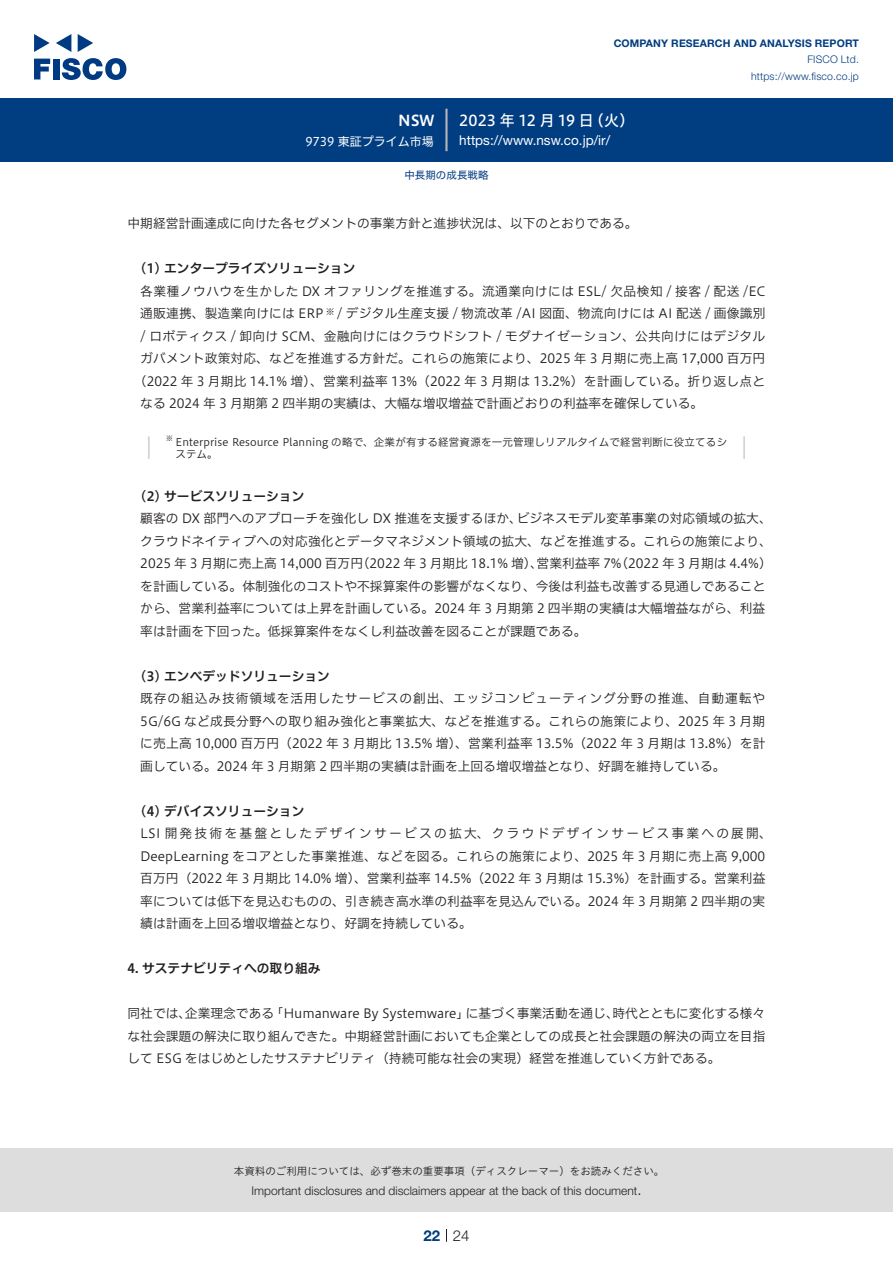
<style>
.page{position:relative;width:893px;height:1263px;background:#fff}
.page>*{position:absolute;margin:0;border:0;box-sizing:border-box;transform-origin:0 0}
.t1{font:15px "Hiragino UD Sans F Std N W5";letter-spacing:.005em;color:#fff}
.t2{font:300 15px "Helvetica Neue LT Std";color:#231f20}
.t3{font:15px "Hiragino UD Sans F Std N W6";color:#fff}
.t4{font:700 15px "Helvetica Neue LT Std";color:#003d81}
.t5{font:13.5px "Helvetica Neue LT Std";color:#fff}
.t6{font:12.75px/22.5px "Hiragino UD Sans F Std N W3";color:#231f20}
.t7{font:12.75px "Hiragino UD Sans F Std N W3";letter-spacing:.02em;color:#231f20}
.t8{font:12.75px/22.5px "Hiragino UD Sans F Std N W3";letter-spacing:.035em;color:#231f20;text-align:right}
.t9{font:12.75px "Hiragino UD Sans F Std N W6";color:#231f20}
.t10{font:300 12px "Helvetica Neue LT Std";color:#231f20}
.t11{font:12px "Hiragino UD Sans F Std N W4";color:#fff}
.t12{font:10.5px "Hiragino UD Sans F Std N W3";letter-spacing:.02em;color:#231f20}
.t13{font:10.5px "Hiragino UD Sans Std W3";color:#231f20}
.t14{font:700 10.5px "Helvetica Neue LT Std";letter-spacing:.015em;color:#003d81}
.t15{font:300 10.5px/16.5px "Helvetica Neue LT Std";letter-spacing:.015em;color:#003d81;text-align:right}
.t16{font:10.5px "Hiragino UD Sans F Std N W4";color:#003d81}
.t17{font:8.85px "Hiragino UD Sans F Std N W3";color:#231f20}
.t18{font:7.35px "Hiragino UD Sans F Std N W3";color:#231f20}
</style>
<div class="page">
<div style="left:0;top:1148px;width:893px;height:64px;background:#ddd"></div>
<svg style="left:34px;top:59px;width:16px;height:20px"></svg>
<div style="left:53px;top:59px;width:6px;height:20px;background:#003a83"></div>
<svg style="left:62px;top:58px;width:64px;height:22px"></svg>
<svg style="left:34px;top:34px;width:16px;height:18px"></svg>
<svg style="left:78px;top:34px;width:15px;height:18px"></svg>
<svg style="left:56px;top:34px;width:15px;height:18px"></svg>
<div style="left:0;top:98px;width:893px;height:64px;background:#003d81"></div>
<hr style="left:445px;top:109px;width:3px;height:42px;background:#b5b5b6">
<svg style="left:446px;top:1229px;width:1px;height:13px"></svg>
<hr style="left:148px;top:436px;width:2px;height:23px;background:#d3d3d3">
<hr style="left:743px;top:436px;width:2px;height:23px;background:#d3d3d3">
<p class="t3" style="left:398px;top:109px;width:38px">NSW</p>
<p class="t11" style="left:305px;top:132px;width:130px">9739 東証プライム市場</p>
<p class="t14" style="left:614px;top:37px;width:247px">COMPANY RESEARCH AND ANALYSIS REPORT</p>
<p class="t15" style="left:751px;top:51px;width:109px">FISCO Ltd. https://www.fisco.co j p.</p>
<p class="t1" style="left:589px;top:109px;width:47px">（火(</p>
<p class="t1" style="left:459px;top:109px;width:136px">2023 年 12 月 19 日</p>
<p class="t5" style="left:459px;top:132px;width:152px">https: / / w w w . n s w . c o j p. /i r/</p>
<p class="t16" style="left:404px;top:167px;width:85px">中長期の成長戦略</p>
<p class="t6" style="left:128px;top:211px;width:511px">中期経営計画達成に向けた各セグメントの事業方針と進捗状況は、以下のとおりである。</p>
<p class="t9" style="left:140px;top:259px;width:217px">1( ) エンタープライズソリューション</p>
<p class="t8" style="left:140px;top:279px;width:627px">各業種ノウハウを生かした DX オファリングを推進する。流通業向けには ESL/ 欠品検知 / 接客 / 配送 /EC / デジタル生産支援 / 物流改革 /AI 図面、物流向けには AI 配送 / 画像識別</p>
<p class="t6" style="left:140px;top:301px;width:185px">通販連携、製造業向けには ERP</p>
<p class="t7" style="left:140px;top:326px;width:626px">/ ロボティクス / 卸向け SCM、金融向けにはクラウドシフト / モダナイゼーション、公共向けにはデジタル</p>
<p class="t6" style="left:140px;top:346px;width:626px">ガバメント政策対応、などを推進する方針だ。これらの施策により、2025 年 3 月期に売上高 17,000 百万円</p>
<p class="t7" style="left:134px;top:371px;width:633px">（2022 年 3 月期比 14.1% 増）、営業利益率 13%（2022 年 3 月期は 13.2%）を計画している。折り返し点と</p>
<p class="t6" style="left:140px;top:391px;width:564px">なる 2024 年 3 月期第 2 四半期の実績は、大幅な増収増益で計画どおりの利益率を確保している。</p>
<p class="t12" style="left:176px;top:434px;width:553px">Enterprise Resource Planning の略で、企業が有する経営資源を一元管理しリアルタイムで経営判断に役立てるシ</p>
<p class="t17" style="left:326px;top:305px;width:10px">※</p>
<p class="t18" style="left:166px;top:433px;width:9px">※</p>
<p class="t12" style="left:176px;top:446px;width:43px">ステム。</p>
<p class="t9" style="left:140px;top:486px;width:166px">2( ) サービスソリューション</p>
<p class="t6" style="left:140px;top:507px;width:383px">顧客の DX 部門へのアプローチを強化し DX 推進を支援するほか、</p>
<p class="t6" style="left:140px;top:529px;width:633px">クラウドネイティブへの対応強化とデータマネジメント領域の拡大、などを推進する。これらの施策により、</p>
<p class="t6" style="left:615px;top:552px;width:158px">（2022 年 3 月期は 4.4%(</p>
<p class="t6" style="left:517px;top:507px;width:256px">ビジネスモデル変革事業の対応領域の拡大、</p>
<p class="t6" style="left:537px;top:552px;width:87px">営業利益率 7%</p>
<p class="t6" style="left:140px;top:552px;width:627px">2025 年 3 月期に売上高 14,000 百万円<br>を計画している。体制強化のコストや不採算案件の影響がなくなり、今後は利益も改善する見通しであることから、営業利益率については上昇を計画している。2024 年 3 月期第 2 四半期の実績は大幅増益ながら、利益率は計画を下回った。低採算案件をなくし利益改善を図ることが課題である。</p>
<p class="t9" style="left:140px;top:666px;width:191px">3( ) エンベデッドソリューション</p>
<p class="t6" style="left:140px;top:687px;width:627px;text-align:justify">既存の組込み技術領域を活用したサービスの創出、エッジコンピューティング分野の推進、自動運転や5G/6G など成長分野への取り組み強化と事業拡大、などを推進する。これらの施策により、2025 年 3 月期に売上高 10,000 百万円（2022 年 3 月期比 13.5% 増）、営業利益率 13.5%（2022 年 3 月期は 13.8%）を計画している。2024 年 3 月期第 2 四半期の実績は計画を上回る増収増益となり、好調を維持している。</p>
<p class="t9" style="left:140px;top:801px;width:166px">4( ) デバイスソリューション</p>
<p class="t6" style="left:140px;top:822px;width:633px">LSI開発技術を基盤としたデザインサービスの拡大、クラウドデザインサービス事業への展開、DeepLearning をコアとした事業推進、などを図る。これらの施策により、2025 年 3 月期に売上高 9,000百万円（2022 年 3 月期比 14.0% 増）、営業利益率 14.5%（2022 年 3 月期は 15.3%）を計画する。営業利益率については低下を見込むものの、引き続き高水準の利益率を見込んでいる。2024 年 3 月期第 2 四半期の実績は計画を上回る増収増益となり、好調を持続している。</p>
<p class="t9" style="left:128px;top:959px;width:195px">4. サステナビリティへの取り組み</p>
<p class="t6" style="left:612px;top:1002px;width:154px">時代とともに変化する様々</p>
<p class="t6" style="left:357px;top:552px;width:188px">（2022 年 3 月期比 18.1% 増）、</p>
<p class="t6" style="left:466px;top:1002px;width:154px">に基づく事業活動を通じ、</p>
<p class="t6" style="left:271px;top:1002px;width:200px">「Humanware By Systemware」</p>
<p class="t6" style="left:128px;top:1002px;width:639px">同社では、<br>な社会課題の解決に取り組んできた。中期経営計画においても企業としての成長と社会課題の解決の両立を目指して ESG をはじめとしたサステナビリティ（持続可能な社会の実現）経営を推進していく方針である。</p>
<p class="t6" style="left:185px;top:1002px;width:91px">企業理念である</p>
<p class="t13" style="left:234px;top:1163px;width:432px">本資料のご利用については、必ず巻末の重要事項（ディスクレーマー）をお読みください。</p>
<p class="t2" style="left:637px;top:1180px;width:6px">.</p>
<p class="t10" style="left:251px;top:1183px;width:387px">Important disclosures and disclaimers appear at the back of this document</p>
<p class="t4" style="left:423px;top:1226px;width:18px">22</p>
<p class="t2" style="left:453px;top:1226px;width:18px">24</p>
</div>
